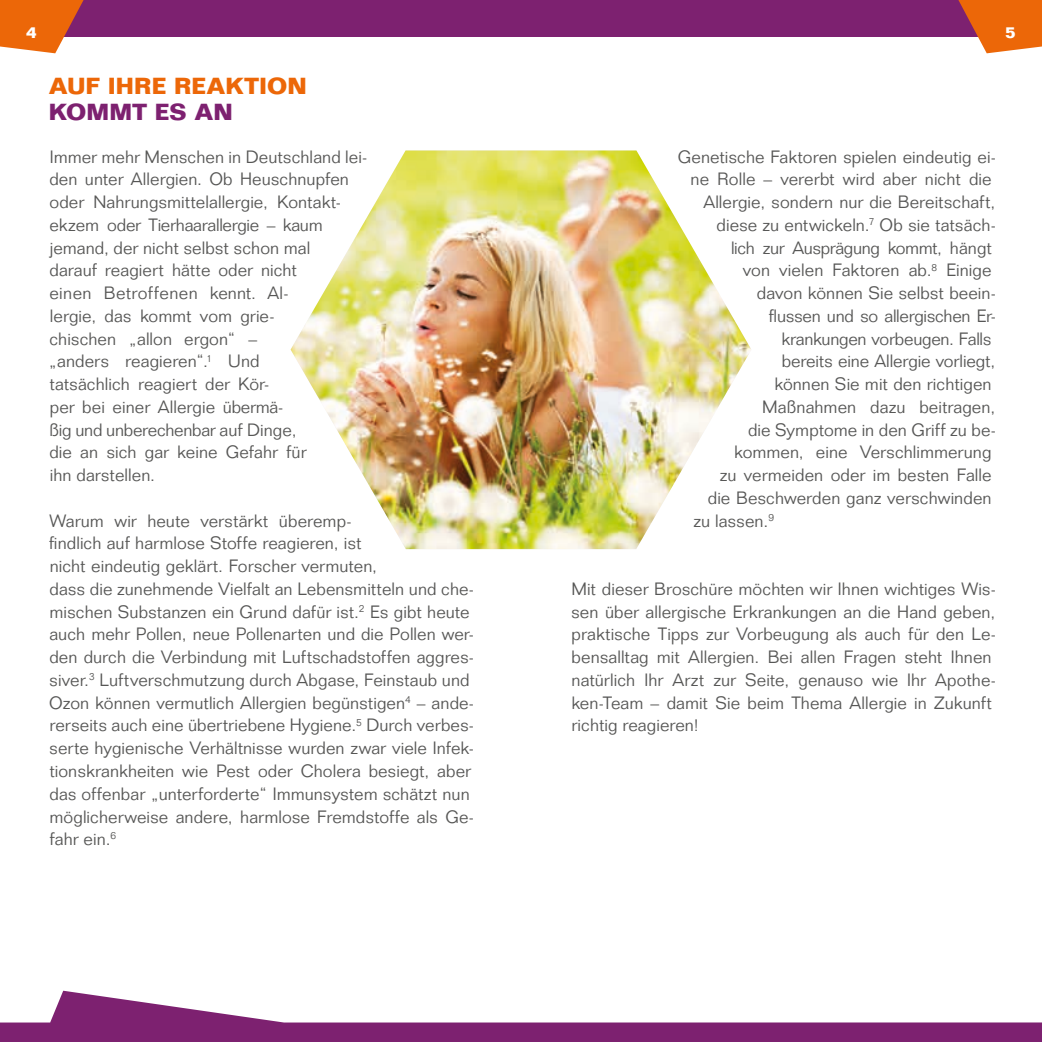
<style>
.page{position:relative;width:1042px;height:1042px;background:#fff}
.page>*{position:absolute;margin:0;border:0;box-sizing:border-box;transform-origin:0 0}
.t1{font:700 22.75px "Folio";letter-spacing:.005em;color:#ec6708}
.t2{font:700 22.75px "Folio";color:#7d2170}
.t3{font:300 17.5px/22.8px "Folio Std";letter-spacing:.005em;color:#575756}
.t4{font:300 17.5px "Folio Std";letter-spacing:-.015em;color:#575756}
.t5{font:300 17.5px "Folio Std";letter-spacing:-.02em;color:#575756}
.t6{font:700 15.75px "Folio";color:#fff}
</style>
<div class="page">
<svg style="left:0;top:990px;width:1042px;height:52px"></svg>
<img style="left:291px;top:150px;width:460px;height:399px">
<div style="left:0;top:0;width:1042px;height:36px;background:#7d2170"></div>
<svg style="left:0;top:0;width:84px;height:53px"></svg>
<svg style="left:958px;top:0;width:84px;height:53px"></svg>
<p class="t6" style="left:26px;top:23px;width:12px">4</p>
<p class="t6" style="left:1005px;top:23px;width:12px">5</p>
<h1 class="t1" style="left:49px;top:72px;width:260px">AUF IHRE REAKTION</h1>
<h1 class="t2" style="left:49px;top:98px;width:185px">KOMMT ES AN</h1>
<p class="t3" style="left:48px;top:145px;width:320px">Immer mehr Menschen in Deutschland lei&shy;den unter Allergien. Ob Heuschnupfen oder Nahrungsmittelallergie, Kontakt&shy;ekzem oder Tierhaarallergie – kaum jemand, der nicht selbst schon mal<br>darauf reagiert hätte oder nicht<br>einen Betroffenen kennt. Al-<br>lergie, das kommt vom grie-<br>chischen „allon ergon“ –<br>„anders reagieren“.<sup>1</sup> Und<br>tatsächlich reagiert der Kör-<br>per bei einer Allergie übermä-<br>ßig und unberechenbar auf Dinge,<br>die an sich gar keine Gefahr für<br>ihn darstellen.</p>
<p class="t3" style="left:49px;top:509px;width:426px">Warum wir heute verstärkt überemp-<br>findlich auf harmlose Stoffe reagieren, ist<br>nicht eindeutig geklärt. Forscher vermuten,<br>dass die zunehmende Vielfalt an Lebensmitteln und che&shy;mischen Substanzen ein Grund dafür ist.<sup>2</sup> Es gibt heute auch mehr Pollen, neue Pollenarten und die Pollen wer&shy;den durch die Verbindung mit Luftschadstoffen aggres&shy;siver.<sup>3</sup> Luftverschmutzung durch Abgase, Feinstaub und Ozon können vermutlich Allergien begünstigen<sup>4</sup> – ande&shy;rerseits auch eine übertriebene Hygiene.<sup>5</sup> Durch verbes&shy;serte hygienische Verhältnisse wurden zwar viele Infek&shy;tionskrankheiten wie Pest oder Cholera besiegt, aber das offenbar „unterforderte“ Immunsystem schätzt nun möglicherweise andere, harmlose Fremdstoffe als Ge&shy;fahr ein.<sup>6</sup></p>
<p class="t3" style="left:678px;top:145px;width:320px">Genetische Faktoren spielen eindeutig ei-</p>
<p class="t3" style="left:690px;top:168px;width:302px">ne Rolle – vererbt wird aber nicht die</p>
<p class="t3" style="left:703px;top:191px;width:293px">Allergie, sondern nur die Bereitschaft,</p>
<p class="t3" style="left:716px;top:213px;width:281px">diese zu entwickeln.<sup>7</sup> Ob sie tatsäch-</p>
<p class="t5" style="left:731px;top:237px;width:262px">lich zur Ausprägung kommt, hängt</p>
<p class="t3" style="left:743px;top:259px;width:250px">von vielen Faktoren ab.<sup>8</sup> Einige</p>
<p class="t3" style="left:757px;top:282px;width:240px">davon können Sie selbst beein-</p>
<p class="t4" style="left:769px;top:305px;width:228px">flussen und so allergischen Er-</p>
<p class="t4" style="left:781px;top:328px;width:212px">krankungen vorbeugen. Falls</p>
<p class="t3" style="left:782px;top:350px;width:215px">bereits eine Allergie vorliegt,</p>
<p class="t3" style="left:774px;top:373px;width:219px">können Sie mit den richtigen</p>
<p class="t3" style="left:762px;top:395px;width:235px">Maßnahmen dazu beitragen,</p>
<p class="t3" style="left:748px;top:418px;width:249px">die Symptome in den Griff zu be-</p>
<p class="t3" style="left:734px;top:441px;width:259px">kommen, eine Verschlimmerung</p>
<p class="t3" style="left:720px;top:464px;width:273px">zu vermeiden oder im besten Falle</p>
<p class="t3" style="left:708px;top:486px;width:285px">die Beschwerden ganz verschwinden</p>
<p class="t3" style="left:693px;top:509px;width:82px">zu lassen.<sup>9</sup></p>
<p class="t3" style="left:571px;top:577px;width:426px">Mit dieser Broschüre möchten wir Ihnen wichtiges Wis&shy;sen über allergische Erkrankungen an die Hand geben, praktische Tipps zur Vorbeugung als auch für den Le&shy;bensalltag mit Allergien. Bei allen Fragen steht Ihnen natürlich Ihr Arzt zur Seite, genauso wie Ihr Apothe&shy;ken-Team – damit Sie beim Thema Allergie in Zukunft richtig reagieren!</p>
</div>
